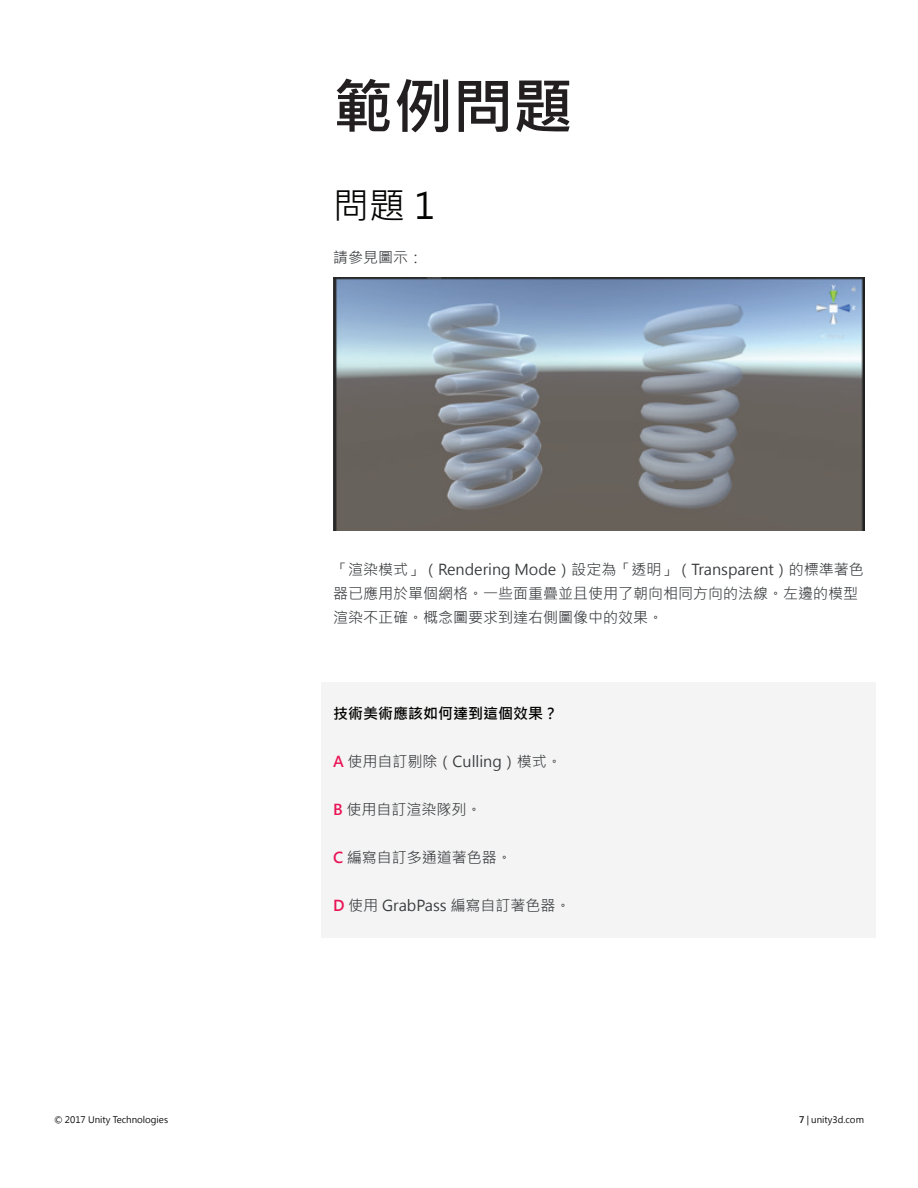
<style>
.page{position:relative;width:918px;height:1188px;background:#fff}
.page>*{position:absolute;margin:0;border:0;box-sizing:border-box;transform-origin:0 0}
.t1{font:700 60px "Microsoft Jheng Hei";color:#231f20}
.t2{font:36px "Microsoft Jheng Hei";color:#040503}
.t3{font:15px/24px "Microsoft Jheng Hei";color:#383b3d}
.t4{font:700 15px "Microsoft Jheng Hei";color:#040503}
.t5{font:9px "Microsoft Jheng Hei";color:#040503}
.s1{font-weight:700;color:#e91455}
.s2{font-weight:700}
</style>
<div class="page">
<img style="left:333px;top:278px;width:531px;height:252px">
<div style="left:321px;top:682px;width:555px;height:255px;background:#f4f4f4"></div>
<h1 class="t1" style="left:333px;top:69px;width:241px">範例問題</h1>
<h2 class="t2" style="left:333px;top:183px;width:103px">問題 1</h2>
<p class="t3" style="left:333px;top:245px;width:91px">請參見圖示：</p>
<p class="t3" style="left:333px;top:557px;width:532px">「渲染模式」（Rendering Mode）設定為「透明」（Transparent）的標準著色器已應用於單個網格。一些面重疊並且使用了朝向相同方向的法線。左邊的模型渲染不正確。概念圖要求到達右側圖像中的效果。</p>
<p class="t4" style="left:333px;top:704px;width:226px">技術美術應該如何達到這個效果？</p>
<p class="t3" style="left:333px;top:749px;width:230px"><span class="s1">A</span> 使用自訂剔除（Culling）模式。</p>
<p class="t3" style="left:333px;top:797px;width:150px"><span class="s1">B</span> 使用自訂渲染隊列。</p>
<p class="t3" style="left:333px;top:845px;width:180px"><span class="s1">C</span> 編寫自訂多通道著色器。</p>
<p class="t3" style="left:333px;top:893px;width:239px"><span class="s1">D</span> 使用 GrabPass 編寫自訂著色器。</p>
<p class="t5" style="left:54px;top:1114px;width:116px">© 2017 Unity Technologies</p>
<p class="t5" style="left:799px;top:1114px;width:66px"><span class="s2">7</span> | unity3d.com</p>
</div>
